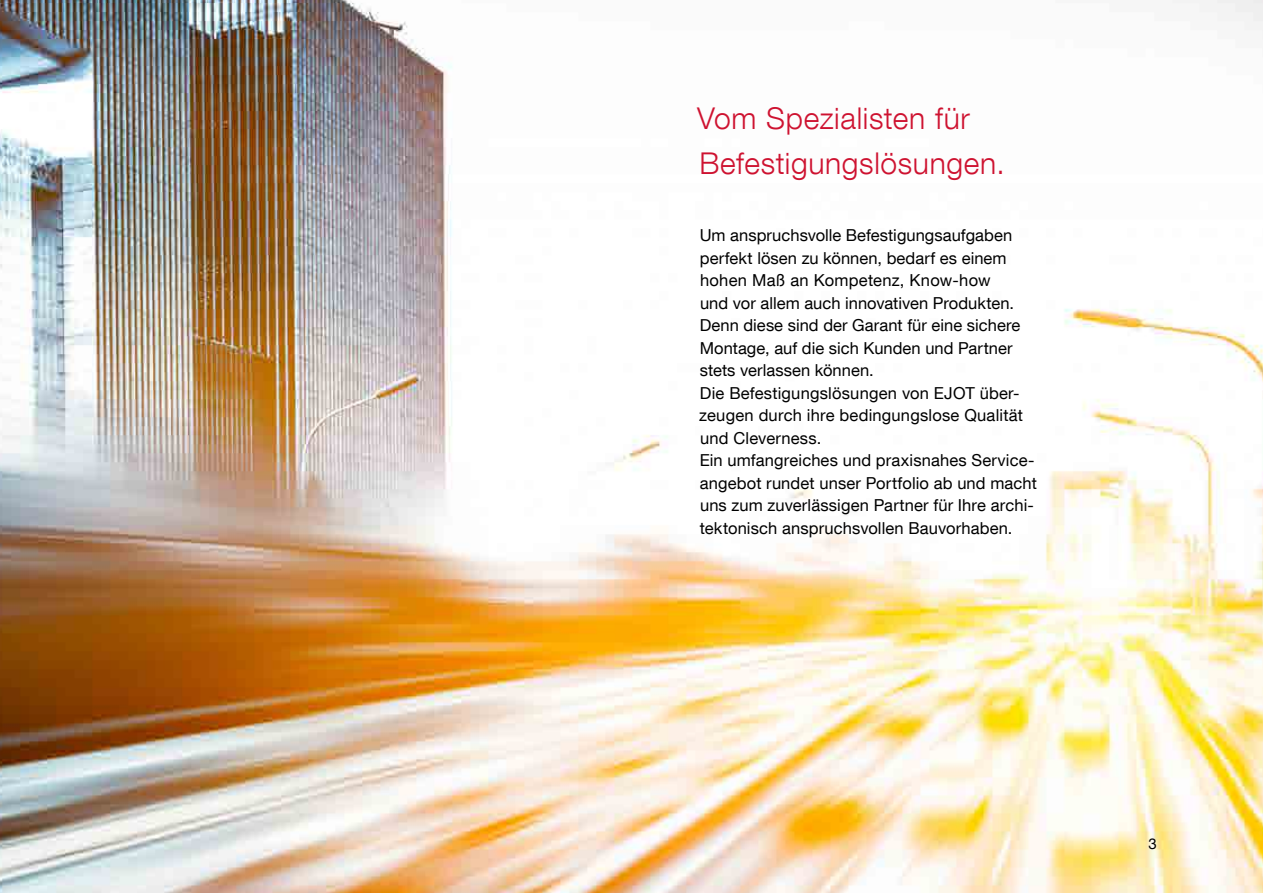
<style>
.page{position:relative;width:1263px;height:893px;background:#fff}
.page>*{position:absolute;margin:0;border:0;box-sizing:border-box;transform-origin:0 0}
.t1{font:300 30px/45px "Helvetica Neue LT Com";letter-spacing:.02em;color:#ce1230}
.t2{font:16.5px/22.5px "Helvetica Neue LT Com";letter-spacing:.005em;color:#000}
.t3{font:15px "Helvetica Neue LT Com";color:#000}
</style>
<div class="page">
<img style="left:0;top:0;width:1263px;height:893px">
<h1 class="t1" style="left:697px;top:95px;width:309px">Vom Spezialisten für<br>Befestigungslösungen.</h1>
<p class="t2" style="left:699px;top:224px;width:339px">Um anspruchsvolle Befestigungsaufgaben perfekt lösen zu können, bedarf es einem hohen Maß an Kompetenz, Know-how<br>und vor allem auch innovativen Produkten.<br>Denn diese sind der Garant für eine sichere Montage, auf die sich Kunden und Partner stets verlassen können.<br>Die Befestigungslösungen von EJOT über&shy;zeugen durch ihre bedingungslose Qualität und Cleverness.<br>Ein umfangreiches und praxisnahes Service&shy;angebot rundet unser Portfolio ab und macht uns zum zuverlässigen Partner für Ihre archi&shy;tektonisch anspruchsvollen Bauvorhaben.</p>
<p class="t3" style="left:1148px;top:834px;width:10px">3</p>
</div>
